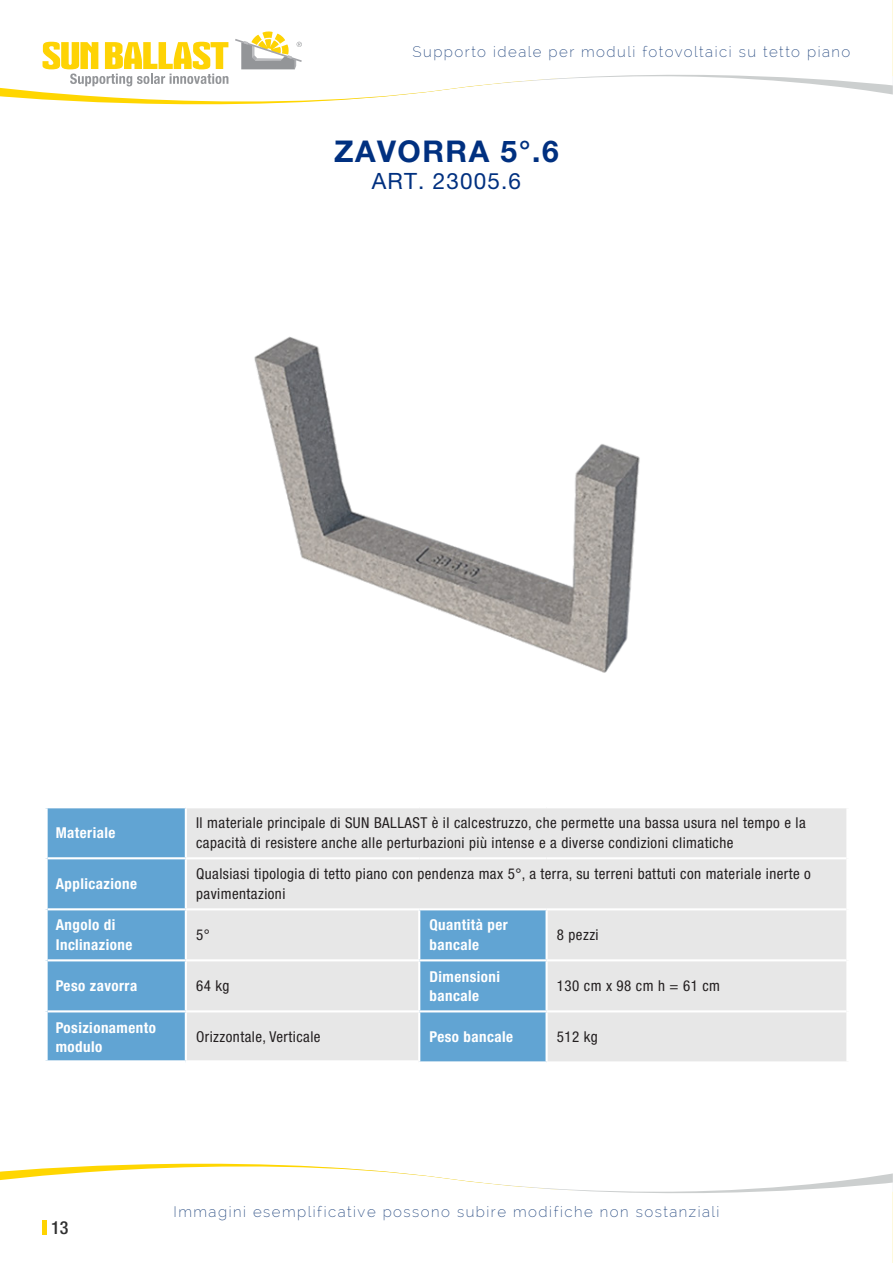
<style>
.page{position:relative;width:893px;height:1263px;background:#fff}
.page>*{position:absolute;margin:0;border:0;box-sizing:border-box;transform-origin:0 0}
.Page_number{font:700 30px "Helvetica Neue LT Pro";letter-spacing:.05em;color:#003080}
.Page_number-2{font:22.5px "Helvetica Neue LT Pro";letter-spacing:.05em;color:#003080}
.t1{font:500 condensed 18px "Helvetica Neue LT Pro";color:#303030}
.t2{font:condensed 15px/19.5px "Helvetica Neue LT Pro";letter-spacing:.03em;color:#231f20}
.Page_number-3{font:700 condensed 15px/19.5px "Helvetica Neue LT Pro";letter-spacing:.03em;color:#fff}
.t3{font:200 15px "Raleway";letter-spacing:.1em;color:#1c417b}
</style>
<div class="page">
<svg style="left:0;top:0;width:893px;height:105px"></svg>
<svg style="left:0;top:1163px;width:893px;height:100px"></svg>
<svg style="left:43px;top:42px;width:185px;height:44px"></svg>
<svg style="left:235px;top:31px;width:67px;height:38px"></svg>
<hr style="left:43px;top:1220px;width:4px;height:14px;background:#ffd400">
<img style="left:254px;top:336px;width:386px;height:337px">
<div style="left:48px;top:808px;width:137px;height:252px;background:#61a4d3"></div>
<svg style="left:187px;top:808px;width:659px;height:253px;background:#d2dce4"></svg>
<div style="left:548px;top:910px;width:298px;height:151px;background:#e7e7e7"></div>
<hr style="left:48px;top:857px;width:138px;height:2px;background:#fff">
<hr style="left:186px;top:857px;width:233px;height:2px;background:#fff">
<hr style="left:419px;top:857px;width:128px;height:2px;background:#fff">
<hr style="left:547px;top:857px;width:299px;height:2px;background:#fff">
<hr style="left:48px;top:908px;width:138px;height:2px;background:#fff">
<hr style="left:186px;top:908px;width:233px;height:2px;background:#fff">
<hr style="left:419px;top:908px;width:128px;height:2px;background:#fff">
<hr style="left:418px;top:910px;width:2px;height:49px;background:#fff">
<hr style="left:547px;top:908px;width:299px;height:2px;background:#fff">
<hr style="left:545px;top:910px;width:3px;height:49px;background:#fff">
<hr style="left:48px;top:959px;width:138px;height:2px;background:#fff">
<hr style="left:186px;top:959px;width:233px;height:2px;background:#fff">
<hr style="left:419px;top:959px;width:128px;height:2px;background:#fff">
<hr style="left:418px;top:961px;width:2px;height:49px;background:#fff">
<hr style="left:547px;top:959px;width:299px;height:2px;background:#fff">
<hr style="left:545px;top:961px;width:3px;height:49px;background:#fff">
<hr style="left:48px;top:1010px;width:138px;height:2px;background:#fff">
<hr style="left:186px;top:1010px;width:233px;height:2px;background:#fff">
<hr style="left:419px;top:1010px;width:128px;height:2px;background:#fff">
<hr style="left:418px;top:1012px;width:2px;height:49px;background:#fff">
<hr style="left:547px;top:1010px;width:299px;height:2px;background:#fff">
<hr style="left:545px;top:1012px;width:3px;height:49px;background:#fff">
<svg style="left:45px;top:1060px;width:141px;height:2px"></svg>
<hr style="left:186px;top:1060px;width:232px;height:4px;background:#fff">
<p class="t3" style="left:412px;top:43px;width:439px">Supporto ideale per moduli fotovoltaici su tetto piano</p>
<p class="Page_number" style="left:334px;top:132px;width:226px">ZAVORRA 5°.6</p>
<p class="Page_number-2" style="left:372px;top:167px;width:151px">ART. 23005.6</p>
<p class="Page_number-3" style="left:56px;top:823px;width:61px">Materiale</p>
<p class="t2" style="left:196px;top:813px;width:611px">Il materiale principale di SUN BALLAST è il calcestruzzo, che permette una bassa usura nel tempo e la capacità di resistere anche alle perturbazioni più intense e a diverse condizioni climatiche</p>
<p class="Page_number-3" style="left:56px;top:874px;width:83px">Applicazione</p>
<p class="t2" style="left:196px;top:864px;width:616px">Qualsiasi tipologia di tetto piano con pendenza max 5°, a terra, su terreni battuti con materiale inerte o pavimentazioni</p>
<p class="Page_number-3" style="left:56px;top:915px;width:78px">Angolo di<br>Inclinazione</p>
<p class="t2" style="left:196px;top:925px;width:15px">5°</p>
<p class="Page_number-3" style="left:429px;top:915px;width:80px">Quantità per bancale</p>
<p class="t2" style="left:557px;top:925px;width:43px">8 pezzi</p>
<p class="Page_number-3" style="left:56px;top:976px;width:83px">Peso zavorra</p>
<p class="t2" style="left:196px;top:976px;width:35px">64 kg</p>
<p class="Page_number-3" style="left:429px;top:966px;width:72px">Dimensioni bancale</p>
<p class="t2" style="left:557px;top:976px;width:165px">130 cm x 98 cm h = 61 cm</p>
<p class="Page_number-3" style="left:56px;top:1017px;width:102px">Posizionamento modulo</p>
<p class="t2" style="left:196px;top:1027px;width:126px">Orizzontale, Verticale</p>
<p class="Page_number-3" style="left:429px;top:1027px;width:85px">Peso bancale</p>
<p class="t2" style="left:557px;top:1027px;width:43px">512 kg</p>
<p class="t1" style="left:51px;top:1217px;width:19px">13</p>
<p class="t3" style="left:173px;top:1202px;width:548px">Immagini esemplificative possono subire modifiche non sostanziali</p>
</div>
